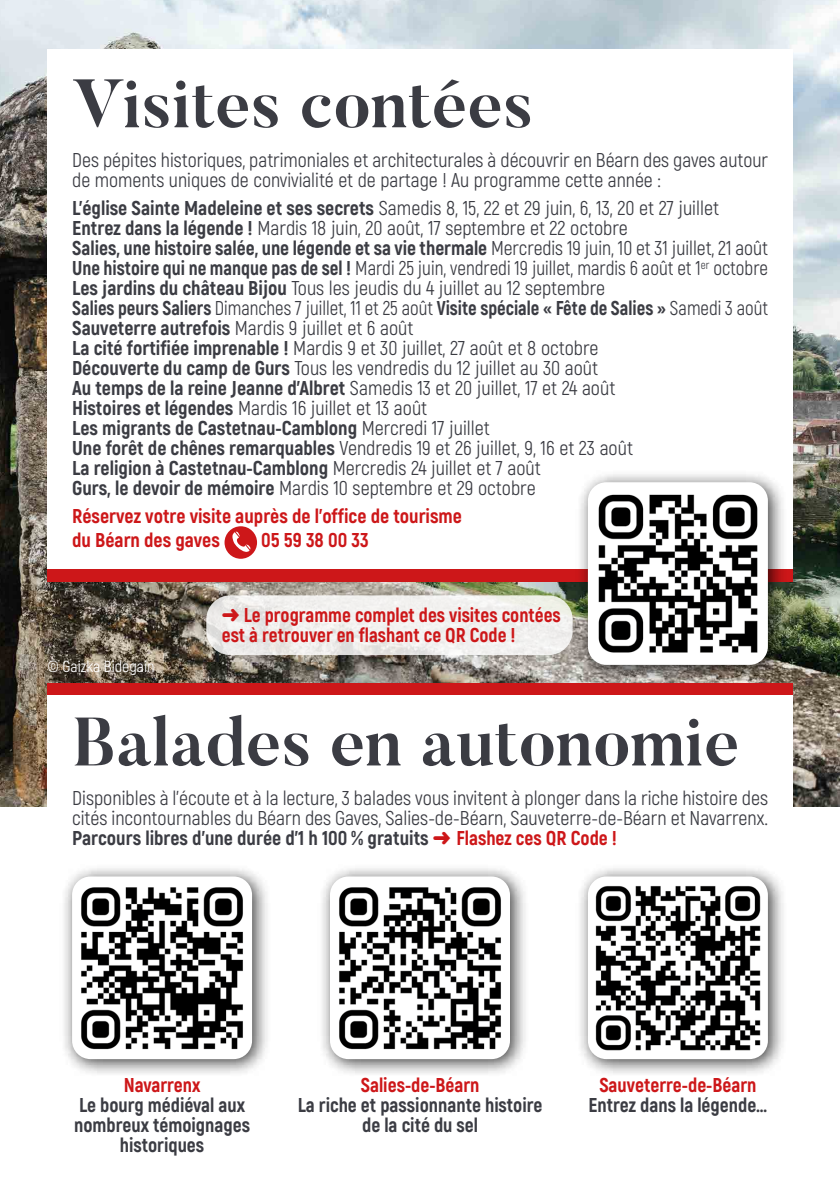
<style>
.page{position:relative;width:840px;height:1191px;background:#fff}
.page>*{position:absolute;margin:0;border:0;box-sizing:border-box;transform-origin:0 0}
.t1{font:700 68px "Butler";color:#3b3c43}
.t2{font:20px/20px "Akrobat";color:#3b3c43}
.t3{font:800 20px/24px "Akrobat";color:#cd1719}
.t4{font:800 20px/20px "Akrobat";color:#3b3c43;text-align:center}
.t5{font:16px "Akrobat";color:#fff}
.s1{font-weight:800}
.s2{color:#cd1719}
.s3{font-weight:800;color:#cd1719}
</style>
<div class="page">
<img style="left:0;top:0;width:839px;height:806px">
<div style="left:47px;top:683px;width:745px;height:12px;background:#cd1719"></div>
<div style="left:47px;top:695px;width:745px;height:132px;background:#fff"></div>
<div style="left:47px;top:569px;width:745px;height:13px;background:#cd1719"></div>
<div style="left:47px;top:50px;width:745px;height:519px;background:#fff"></div>
<div style="left:224px;top:526px;width:33px;height:33px;background:#cd1719;border-radius:50%"></div>
<svg style="left:232px;top:529px;width:19px;height:23px"></svg>
<div style="left:60px;top:864px;width:211px;height:213px;background:#000;opacity:.75"></div>
<img style="left:72px;top:876px;width:180px;height:183px">
<div style="left:317px;top:864px;width:211px;height:213px;background:#000;opacity:.75"></div>
<img style="left:330px;top:876px;width:179px;height:183px">
<div style="left:575px;top:864px;width:211px;height:213px;background:#000;opacity:.75"></div>
<img style="left:587px;top:876px;width:180px;height:183px">
<div style="left:575px;top:470px;width:211px;height:213px;background:#000;opacity:.75"></div>
<img style="left:587px;top:482px;width:180px;height:183px">
<svg style="left:206px;top:595px;width:366px;height:60px;fill:#f1f0ee"></svg>
<h1 class="t1" style="left:72px;top:60px;width:462px">Visites contées</h1>
<p class="t2" style="left:72px;top:150px;width:697px">Des pépites historiques, patrimoniales et architecturales à découvrir en Béarn des gaves autour de moments uniques de convivialité et de partage ! Au programme cette année :</p>
<p class="t2" style="left:72px;top:198px;width:697px"><span class="s1">L’église Sainte Madeleine et ses secrets</span> Samedis 8, 15, 22 et 29 juin, 6, 13, 20 et 27 juillet <span class="s1">Entrez dans la légende !</span> Mardis 18 juin, 20 août, 17 septembre et 22 octobre<br><span class="s1">Salies, une histoire salée, une légende et sa vie thermale</span> Mercredis 19 juin, 10 et 31 juillet, 21 août <span class="s1">Une histoire qui ne manque pas de sel !</span> Mardi 25 juin, vendredi 19 juillet, mardis 6 août et 1<sup>er</sup> octobre <span class="s1">Les jardins du château Bijou</span> Tous les jeudis du 4 juillet au 12 septembre<br><span class="s1">Salies peurs Saliers</span> Dimanches 7 juillet, 11 et 25 août <span class="s1">Visite spéciale « Fête de Salies »</span> Samedi 3 août <span class="s1">Sauveterre autrefois</span> Mardis 9 juillet et 6 août<br><span class="s1">La cité fortifiée imprenable !</span> Mardis 9 et 30 juillet, 27 août et 8 octobre<br><span class="s1">Découverte du camp de Gurs</span> Tous les vendredis du 12 juillet au 30 août<br><span class="s1">Au temps de la reine Jeanne d’Albret</span> Samedis 13 et 20 juillet, 17 et 24 août<br><span class="s1">Histoires et légendes</span> Mardis 16 juillet et 13 août<br><span class="s1">Les migrants de Castetnau-Camblong</span> Mercredi 17 juillet<br><span class="s1">Une forêt de chênes remarquables</span> Vendredis 19 et 26 juillet, 9, 16 et 23 août<br><span class="s1">La religion à Castetnau-Camblong</span> Mercredis 24 juillet et 7 août<br><span class="s1">Gurs, le devoir de mémoire</span> Mardis 10 septembre et 29 octobre</p>
<p class="t3" style="left:72px;top:504px;width:391px">Réservez votre visite auprès de l’office de tourisme du Béarn des gaves</p>
<p class="t3" style="left:261px;top:528px;width:109px">05 59 38 00 33</p>
<p class="t5" style="left:47px;top:656px;width:108px">© Gaizka Bidegain</p>
<p class="t3" style="left:222px;top:605px;width:340px;line-height:20px">➜ Le programme complet des visites contées est à retrouver en flashant ce QR Code !</p>
<h1 class="t1" style="left:72px;top:698px;width:668px">Balades en autonomie</h1>
<p class="t2" style="left:72px;top:788px;width:697px;text-align:justify">Disponibles à l’écoute et à la lecture, 3 balades vous invitent à plonger dans la riche histoire des cités incontournables du Béarn des Gaves, Salies-de-Béarn, Sauveterre-de-Béarn et Navarrenx.<br><span class="s1">Parcours libres d’une durée d’1 h 100 % gratuits</span> <span class="s2">➜</span> <span class="s3">Flashez ces QR Code !</span></p>
<p class="t3" style="left:124px;top:1072px;width:78px">Navarrenx</p>
<p class="t4" style="left:74px;top:1094px;width:177px">Le bourg médiéval aux nombreux témoignages historiques</p>
<p class="t3" style="left:360px;top:1072px;width:120px">Salies-de-Béarn</p>
<p class="t4" style="left:297px;top:1094px;width:246px">La riche et passionnante histoire de la cité du sel</p>
<p class="t3" style="left:599px;top:1072px;width:158px">Sauveterre-de-Béarn</p>
<p class="t4" style="left:588px;top:1094px;width:180px">Entrez dans la légende…</p>
</div>
